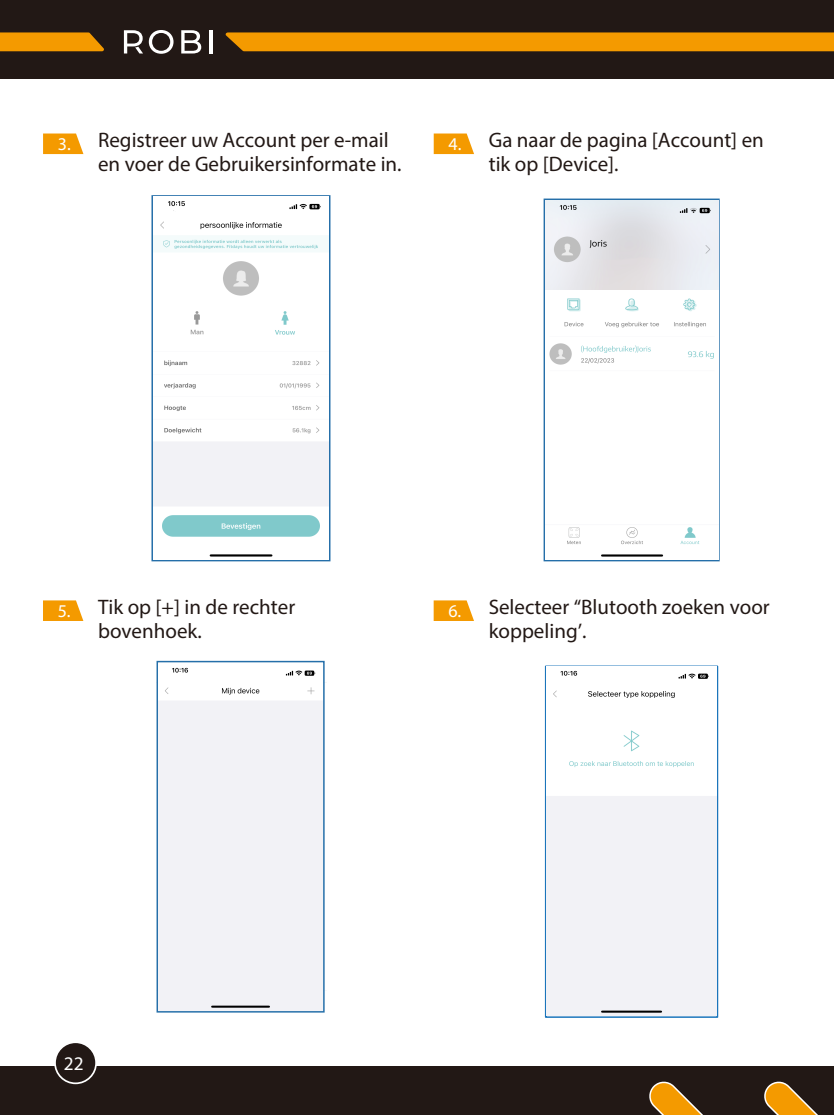
<style>
.page{position:relative;width:834px;height:1115px;background:#fff}
.page>*{position:absolute;margin:0;border:0;box-sizing:border-box;transform-origin:0 0}
.t1{font:300 21px/24px "Jost";color:#221815}
.t2{font:500 19.2px "Jost";color:#fff}
.t3{font:300 18px "Jost";color:#fff}
</style>
<div class="page">
<div style="left:0;top:1066px;width:834px;height:49px;background:#221815"></div>
<svg style="left:649px;top:1081px;width:169px;height:34px"></svg>
<div style="left:55px;top:1042px;width:41px;height:41px;background:#221815;border-radius:50%"></div>
<div style="left:54px;top:1041px;width:43px;height:43px;border:2px solid #fff;border-radius:50%"></div>
<svg style="left:43px;top:133px;width:40px;height:21px"></svg>
<svg style="left:434px;top:133px;width:40px;height:21px"></svg>
<svg style="left:43px;top:600px;width:40px;height:21px"></svg>
<svg style="left:434px;top:600px;width:40px;height:21px"></svg>
<div style="left:151px;top:195px;width:179px;height:366px;border:2px solid #256fa9"></div>
<img style="left:546px;top:201px;width:170px;height:356px">
<div style="left:543px;top:198px;width:176px;height:363px;border:2px solid #256fa9"></div>
<div style="left:156px;top:661px;width:169px;height:351px;border:2px solid #256fa9"></div>
<div style="left:0;top:0;width:834px;height:78px;background:#221815"></div>
<div style="left:225px;top:32px;width:609px;height:19px;background:#f49a00"></div>
<svg style="left:0;top:32px;width:104px;height:19px;background:#e18e01"></svg>
<svg style="left:149px;top:30px;width:24px;height:24px"></svg>
<svg style="left:181px;top:30px;width:20px;height:23px"></svg>
<hr style="left:209px;top:30px;width:3px;height:23px;background:#fff">
<svg style="left:124px;top:30px;width:19px;height:23px"></svg>
<img style="left:154px;top:197px;width:174px;height:362px">
<img style="left:159px;top:663px;width:163px;height:347px">
<img style="left:546px;top:670px;width:171px;height:346px">
<p class="t3" style="left:58px;top:133px;width:14px">3.</p>
<p class="t1" style="left:489px;top:128px;width:277px">Ga naar de pagina [Account] en tik op [Device].</p>
<p class="t1" style="left:98px;top:128px;width:305px">Registreer uw Account per e-mail en voer de Gebruikersinformate in.</p>
<p class="t3" style="left:448px;top:133px;width:14px">4.</p>
<p class="t3" style="left:58px;top:599px;width:14px">5.</p>
<p class="t1" style="left:489px;top:594px;width:283px">Selecteer “Blutooth zoeken voor koppeling’.</p>
<p class="t1" style="left:98px;top:594px;width:199px">Tik op [+] in de rechter bovenhoek.</p>
<p class="t3" style="left:448px;top:599px;width:14px">6.</p>
<p class="t2" style="left:64px;top:1051px;width:21px">22</p>
</div>
